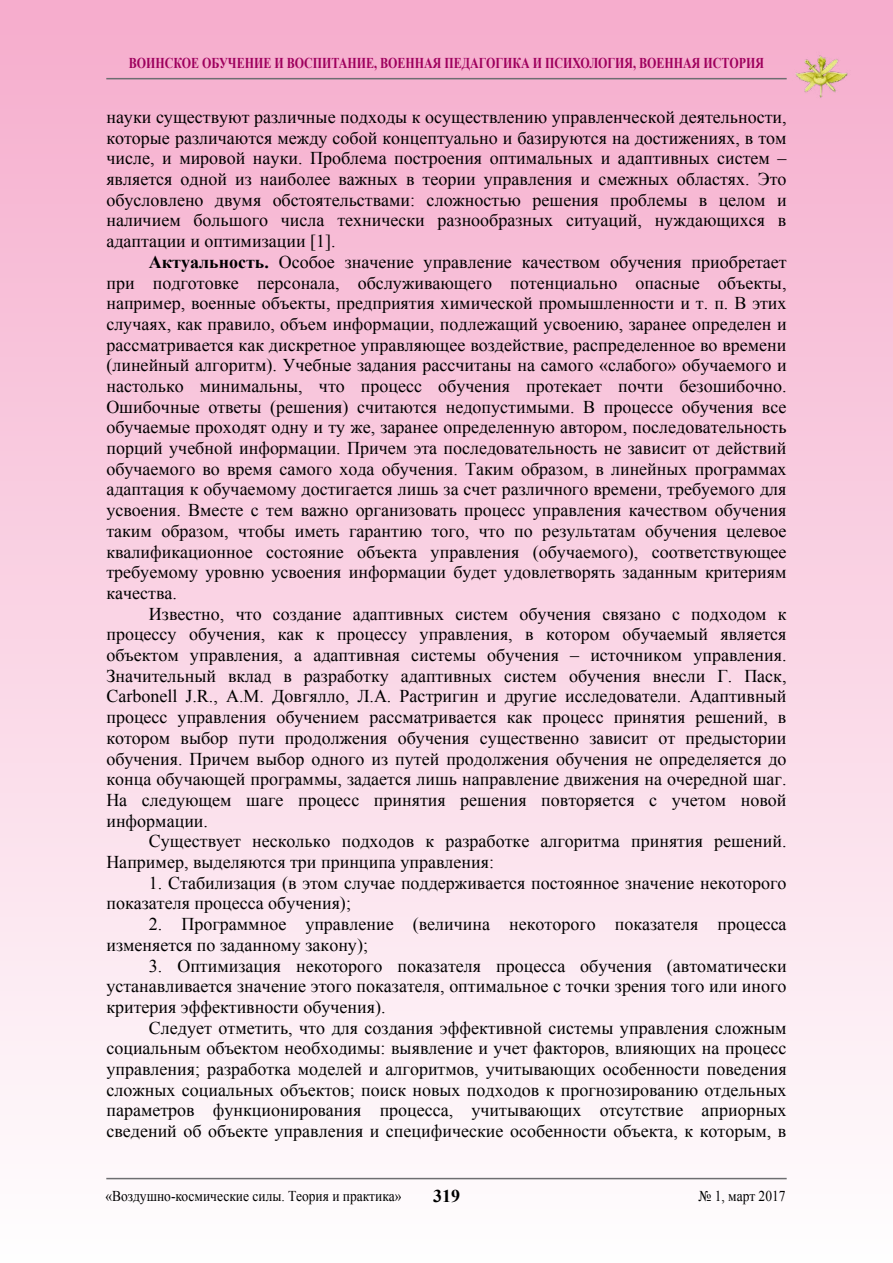
<style>
.page{position:relative;width:893px;height:1263px;background:#fff}
.page>*{position:absolute;margin:0;border:0;box-sizing:border-box;transform-origin:0 0}
.t1{font:18px/20.7px "Times New Roman";color:#000;text-align:justify}
.t2{font:700 18px "Times New Roman";color:#000}
.t3{font:700 15px "Times New Roman";color:#9e005d;scale:.8 1}
.t4{font:15px "Times New Roman";color:#000;scale:.9 1}
.s1{font-weight:700}
</style>
<div class="page">
<div style="left:0;top:0;width:893px;height:1263px;background:linear-gradient(to bottom,#f6accc,#fefefe)"></div>
<hr style="left:106px;top:78px;width:681px;height:1px;background:#6d6e71">
<hr style="left:106px;top:1178px;width:681px;height:1px;background:#6d6e71">
<img style="left:792px;top:52px;width:58px;height:47px">
<p class="t3" style="left:129px;top:52px;width:796px">воинское обучение и воспитание, военная педагогика и психология, военная история</p>
<p class="t1" style="left:106px;top:106px;width:682px">науки существуют различные подходы к осуществлению управленческой деятельности, которые различаются между собой концептуально и базируются на достижениях, в том числе, и мировой науки. Проблема построения оптимальных и адаптивных систем – является одной из наиболее важных в теории управления и смежных областях. Это обусловлено двумя обстоятельствами: сложностью решения проблемы в целом и наличием большого числа технически разнообразных ситуаций, нуждающихся в адаптации и оптимизации [1].</p>
<p class="t1" style="left:106px;top:251px;width:682px;text-indent:43px"><span class="s1">Актуальность.</span> Особое значение управление качеством обучения приобретает при подготовке персонала, обслуживающего потенциально опасные объекты, например, военные объекты, предприятия химической промышленности и т. п. В этих случаях, как правило, объем информации, подлежащий усвоению, заранее определен и рассматривается как дискретное управляющее воздействие, распределенное во времени (линейный алгоритм). Учебные задания рассчитаны на самого «слабого» обучаемого и настолько минимальны, что процесс обучения протекает почти безошибочно.<br>Ошибочные ответы (решения) считаются недопустимыми. В процессе обучения все обучаемые проходят одну и ту же, заранее определенную автором, последовательность порций учебной информации. Причем эта последовательность не зависит от действий обучаемого во время самого хода обучения. Таким образом, в линейных программах адаптация к обучаемому достигается лишь за счет различного времени, требуемого для усвоения. Вместе с тем важно организовать процесс управления качеством обучения таким образом, чтобы иметь гарантию того, что по результатам обучения целевое квалификационное состояние объекта управления (обучаемого), соответствующее требуемому уровню усвоения информации будет удовлетворять заданным критериям качества.</p>
<p class="t1" style="left:106px;top:603px;width:682px;text-indent:43px">Известно, что создание адаптивных систем обучения связано с подходом к процессу обучения, как к процессу управления, в котором обучаемый является объектом управления, а адаптивная системы обучения – источником управления.<br>Значительный вклад в разработку адаптивных систем обучения внесли Г. Паск, Carbonell J.R., А.М. Довгялло, Л.А. Растригин и другие исследователи. Адаптивный процесс управления обучением рассматривается как процесс принятия решений, в котором выбор пути продолжения обучения существенно зависит от предыстории обучения. Причем выбор одного из путей продолжения обучения не определяется до конца обучающей программы, задается лишь направление движения на очередной шаг.<br>На следующем шаге процесс принятия решения повторяется с учетом новой информации.</p>
<p class="t1" style="left:106px;top:831px;width:682px;text-indent:43px">Существует несколько подходов к разработке алгоритма принятия решений.<br>Например, выделяются три принципа управления:</p>
<p class="t1" style="left:106px;top:872px;width:682px;text-indent:43px">1. Стабилизация (в этом случае поддерживается постоянное значение некоторого показателя процесса обучения);</p>
<p class="t1" style="left:106px;top:913px;width:682px;text-indent:43px">2. Программное управление (величина некоторого показателя процесса изменяется по заданному закону);</p>
<p class="t1" style="left:106px;top:955px;width:682px;text-indent:43px">3. Оптимизация некоторого показателя процесса обучения (автоматически устанавливается значение этого показателя, оптимальное с точки зрения того или иного критерия эффективности обучения).</p>
<p class="t1" style="left:106px;top:1017px;width:682px;text-indent:43px">Следует отметить, что для создания эффективной системы управления сложным социальным объектом необходимы: выявление и учет факторов, влияющих на процесс управления; разработка моделей и алгоритмов, учитывающих особенности поведения сложных социальных объектов; поиск новых подходов к прогнозированию отдельных параметров функционирования процесса, учитывающих отсутствие априорных сведений об объекте управления и специфические особенности объекта, к которым, в</p>
<p class="t4" style="left:105px;top:1186px;width:330px">«Воздушно-космические силы. Теория и практика»</p>
<p class="t2" style="left:433px;top:1184px;width:28px">319</p>
<p class="t4" style="left:699px;top:1186px;width:98px">№ 1, март 2017</p>
</div>
